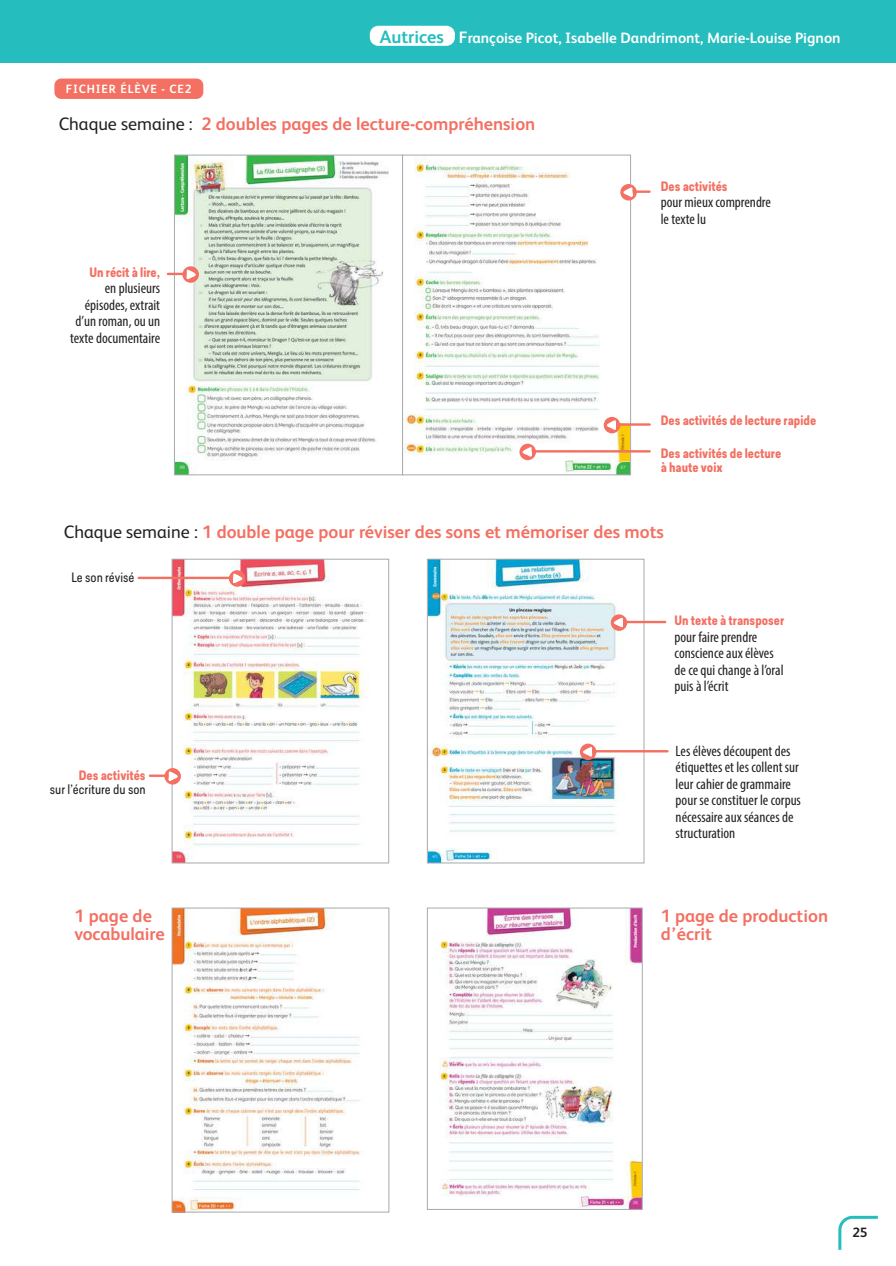
<style>
.page{position:relative;width:896px;height:1266px;background:#fff}
.page>*{position:absolute;margin:0;border:0;box-sizing:border-box;transform-origin:0 0}
.t1{font:700 18px/18px "FS Albert";color:#f37062}
.t2{font:condensed 15px/16.5px "Myriad Pro";color:#231f20}
.t3{font:700 15px "FS Albert";color:#fff}
.t4{font:700 13.5px "FS Albert";color:#231f20}
.t5{font:700 12.75px/14.2px "Predige Rounded";color:#f37062}
.t6{font:12.75px "Predige Rounded";color:#231f20}
.t7{font:700 12px "FS Albert";letter-spacing:.07em;color:#fff}
.s1{font-size:18px;color:#26bdbe}
.s2{font-size:16.5px}
.s3{font-weight:400;color:#231f20}
</style>
<div class="page">
<div style="left:0;top:0;width:895px;height:63px;background:#26bdbe"></div>
<svg style="left:838px;top:1215px;width:40px;height:35px"></svg>
<div style="left:370px;top:26px;width:85px;height:20px;background:#fff;border-radius:9px"></div>
<img style="left:176px;top:157px;width:213px;height:316px">
<div style="left:174px;top:155px;width:229px;height:320px;border:1px solid #a7a9ac"></div>
<img style="left:404px;top:158px;width:224px;height:315px">
<div style="left:402px;top:155px;width:228px;height:320px;border:1px solid #a7a9ac"></div>
<img style="left:174px;top:561px;width:195px;height:300px">
<div style="left:172px;top:559px;width:217px;height:304px;border:1px solid #a7a9ac"></div>
<img style="left:174px;top:909px;width:186px;height:301px">
<div style="left:172px;top:907px;width:217px;height:305px;border:1px solid #a7a9ac"></div>
<img style="left:429px;top:561px;width:213px;height:300px">
<div style="left:427px;top:559px;width:217px;height:304px;border:1px solid #a7a9ac"></div>
<img style="left:439px;top:909px;width:201px;height:298px">
<div style="left:427px;top:907px;width:215px;height:302px;border:1px solid #a7a9ac"></div>
<hr style="left:629px;top:190px;width:20px;height:3px;background:#f37062">
<svg style="left:620px;top:184px;width:16px;height:16px"></svg>
<svg style="left:623px;top:187px;width:9px;height:10px"></svg>
<hr style="left:612px;top:423px;width:37px;height:3px;background:#f37062">
<div style="left:603px;top:417px;width:17px;height:16px;background:#f37062;border-radius:50%"></div>
<svg style="left:606px;top:420px;width:10px;height:10px"></svg>
<hr style="left:528px;top:450px;width:121px;height:2px;background:#f37062">
<svg style="left:519px;top:443px;width:17px;height:17px"></svg>
<svg style="left:522px;top:447px;width:10px;height:10px"></svg>
<hr style="left:619px;top:620px;width:46px;height:3px;background:#f37062">
<svg style="left:610px;top:614px;width:17px;height:17px"></svg>
<svg style="left:613px;top:617px;width:10px;height:10px"></svg>
<hr style="left:588px;top:750px;width:79px;height:2px;background:#f37062">
<svg style="left:580px;top:743px;width:16px;height:17px"></svg>
<svg style="left:583px;top:746px;width:9px;height:10px"></svg>
<hr style="left:139px;top:576px;width:97px;height:3px;background:#f37062">
<div style="left:229px;top:570px;width:16px;height:16px;background:#f37062;border-radius:50%"></div>
<svg style="left:233px;top:573px;width:9px;height:10px"></svg>
<hr style="left:150px;top:774px;width:22px;height:3px;background:#f37062">
<svg style="left:164px;top:768px;width:17px;height:16px"></svg>
<svg style="left:168px;top:771px;width:10px;height:10px"></svg>
<hr style="left:168px;top:273px;width:22px;height:2px;background:#f37062">
<svg style="left:182px;top:266px;width:17px;height:17px"></svg>
<svg style="left:186px;top:269px;width:10px;height:10px"></svg>
<div style="left:54px;top:78px;width:149px;height:21px;background:#f37062;border-radius:7px"></div>
<p class="t3" style="left:380px;top:31px;width:462px"><span class="s1">Autrices</span> <span class="s2">F</span>rançoise Picot, Isabelle Dandrimont, Marie-Louise Pignon</p>
<p class="t7" style="left:66px;top:84px;width:127px">FICHIER ÉLÈVE - CE2</p>
<p class="t1" style="left:59px;top:116px;width:478px"><span class="s3">Chaque semaine :</span> 2 doubles pages de lecture-compréhension</p>
<p class="t5" style="left:89px;top:266px;width:72px">Un récit à lire,</p>
<p class="t2" style="left:70px;top:281px;width:91px;text-align:right">en plusieurs épisodes, extrait d’un roman, ou un texte documentaire</p>
<p class="t5" style="left:660px;top:180px;width:68px">Des activités</p>
<p class="t2" style="left:660px;top:195px;width:112px">pour mieux comprendre le texte lu</p>
<p class="t5" style="left:660px;top:414px;width:157px">Des activités de lecture rapide</p>
<p class="t5" style="left:660px;top:447px;width:122px">Des activités de lecture à haute voix</p>
<p class="t1" style="left:64px;top:524px;width:601px"><span class="s3">Chaque semaine :</span> 1 double page pour réviser des sons et mémoriser des mots</p>
<p class="t6" style="left:71px;top:572px;width:65px">Le son révisé</p>
<p class="t5" style="left:79px;top:769px;width:68px">Des activités</p>
<p class="t6" style="left:50px;top:784px;width:97px">sur l’écriture du son</p>
<p class="t5" style="left:674px;top:614px;width:111px">Un texte à transposer</p>
<p class="t2" style="left:674px;top:629px;width:110px">pour faire prendre conscience aux élèves de ce qui change à l’oral puis à l’écrit</p>
<p class="t2" style="left:675px;top:743px;width:127px">Les élèves découpent des étiquettes et les collent sur leur cahier de grammaire pour se constituer le corpus nécessaire aux séances de structuration</p>
<p class="t1" style="left:74px;top:908px;width:92px">1 page de vocabulaire</p>
<p class="t1" style="left:660px;top:908px;width:169px">1 page de production d’écrit</p>
<p class="t4" style="left:852px;top:1226px;width:17px">25</p>
</div>
